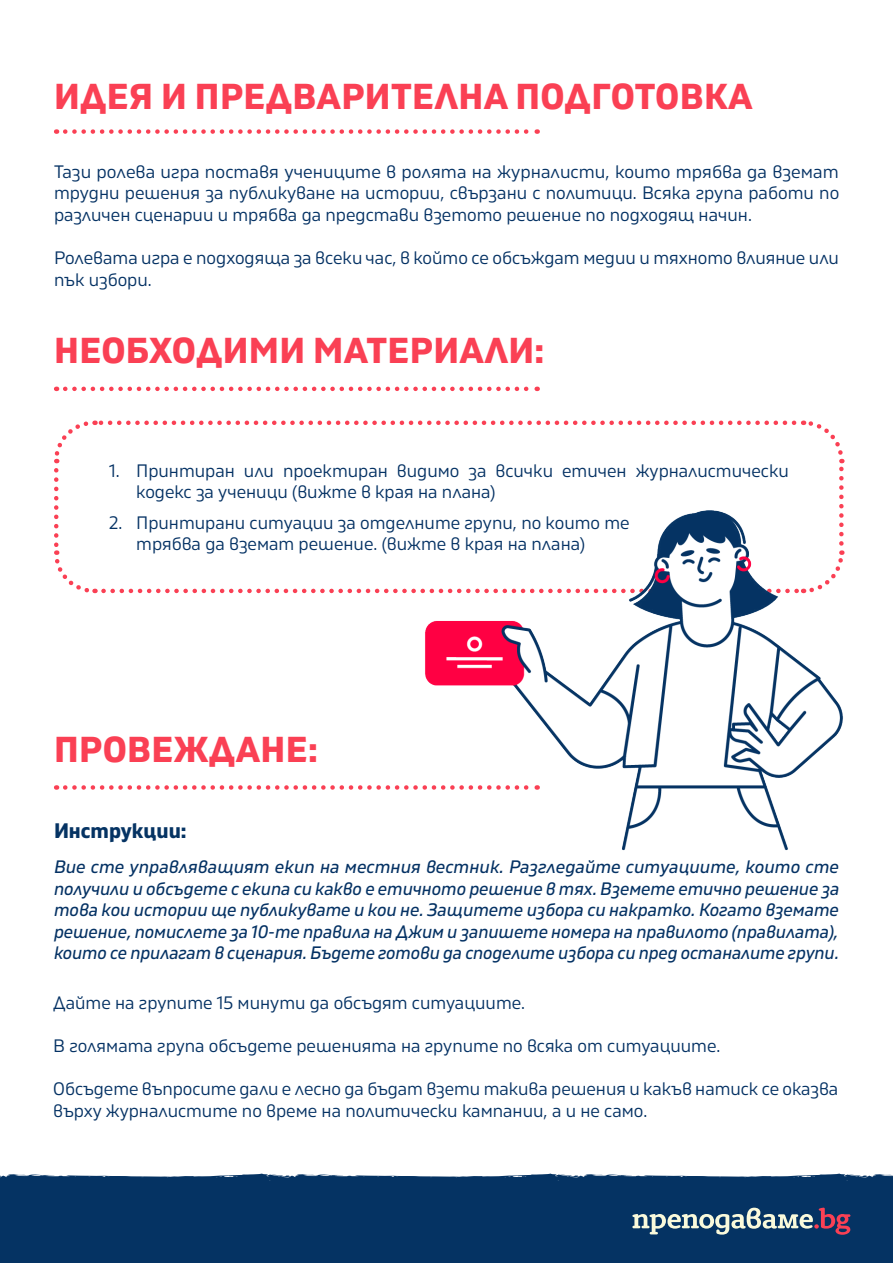
<style>
.page{position:relative;width:893px;height:1263px;background:#fff}
.page>*{position:absolute;margin:0;border:0;box-sizing:border-box;transform-origin:0 0}
.t1{font:700 36px "Gilam BG";letter-spacing:.01em;color:#fa4054}
.t2{font:700 21px "Gilam BG";color:#053363}
.t3{font:18px/21.6px "Gilam BG";color:#053264}
.t4{font:italic 18px/21.6px "Gilam BG";letter-spacing:-.005em;color:#053264;text-align:justify}
</style>
<div class="page">
<div style="left:0;top:1173px;width:893px;height:90px;background:#053363"></div>
<svg style="left:632px;top:1207px;width:218px;height:28px;background:#536781"></svg>
<svg style="left:65px;top:129px;width:473px;height:5px"></svg>
<svg style="left:65px;top:387px;width:473px;height:4px"></svg>
<svg style="left:65px;top:785px;width:279px;height:5px"></svg>
<svg style="left:54px;top:470px;width:42px;height:124px"></svg>
<svg style="left:103px;top:588px;width:240px;height:6px"></svg>
<svg style="left:802px;top:420px;width:43px;height:61px"></svg>
<svg style="left:54px;top:420px;width:740px;height:43px"></svg>
<img style="left:347px;top:485px;width:498px;height:366px">
<h1 class="t1" style="left:54px;top:70px;width:700px">ИДЕЯ И ПРЕДВАРИТЕЛНА ПОДГОТОВКА</h1>
<p class="t3" style="left:54px;top:160px;width:787px;text-align:justify">Тази ролева игра поставя учениците в ролята на журналисти, които трябва да вземат трудни решения за публикуване на истории, свързани с политици. Всяка група работи по различен сценарии и трябва да представи взетото решение по подходящ начин.</p>
<p class="t3" style="left:54px;top:246px;width:786px">Ролевата игра е подходяща за всеки час, в който се обсъждат медии и тяхното влияние или пък избори.</p>
<h1 class="t1" style="left:54px;top:324px;width:492px">НЕОБХОДИМИ МАТЕРИАЛИ:</h1>
<p class="t3" style="left:136px;top:459px;width:654px;text-indent:-27px">1. Принтиран или проектиран видимо за всички етичен журналистически кодекс за ученици (вижте в края на плана)</p>
<p class="t3" style="left:136px;top:511px;width:495px;text-indent:-27px">2. Принтирани ситуации за отделните групи, по които те трябва да вземат решение. (вижте в края на плана)</p>
<h1 class="t1" style="left:54px;top:723px;width:265px">ПРОВЕЖДАНЕ:</h1>
<p class="t2" style="left:54px;top:815px;width:134px">Инструкции:</p>
<p class="t4" style="left:54px;top:855px;width:787px">Вие сте управляващият екип на местния вестник. Разгледайте ситуациите, които сте получили и обсъдете с екипа си какво е етичното решение в тях. Вземете етично решение за това кои истории ще публикувате и кои не. Защитете избора си накратко. Когато вземате решение, помислете за 10-те правила на Джим и запишете номера на правилото (правилата), които се прилагат в сценария. Бъдете готови да споделите избора си пред останалите групи.</p>
<p class="t3" style="left:53px;top:991px;width:473px">Дайте на групите 15 минути да обсъдят ситуациите.</p>
<p class="t3" style="left:53px;top:1034px;width:669px">В голямата група обсъдете решенията на групите по всяка от ситуациите.</p>
<p class="t3" style="left:53px;top:1077px;width:786px">Обсъдете въпросите дали е лесно да бъдат взети такива решения и какъв натиск се оказва върху журналистите по време на политически кампании, а и не само.</p>
</div>
